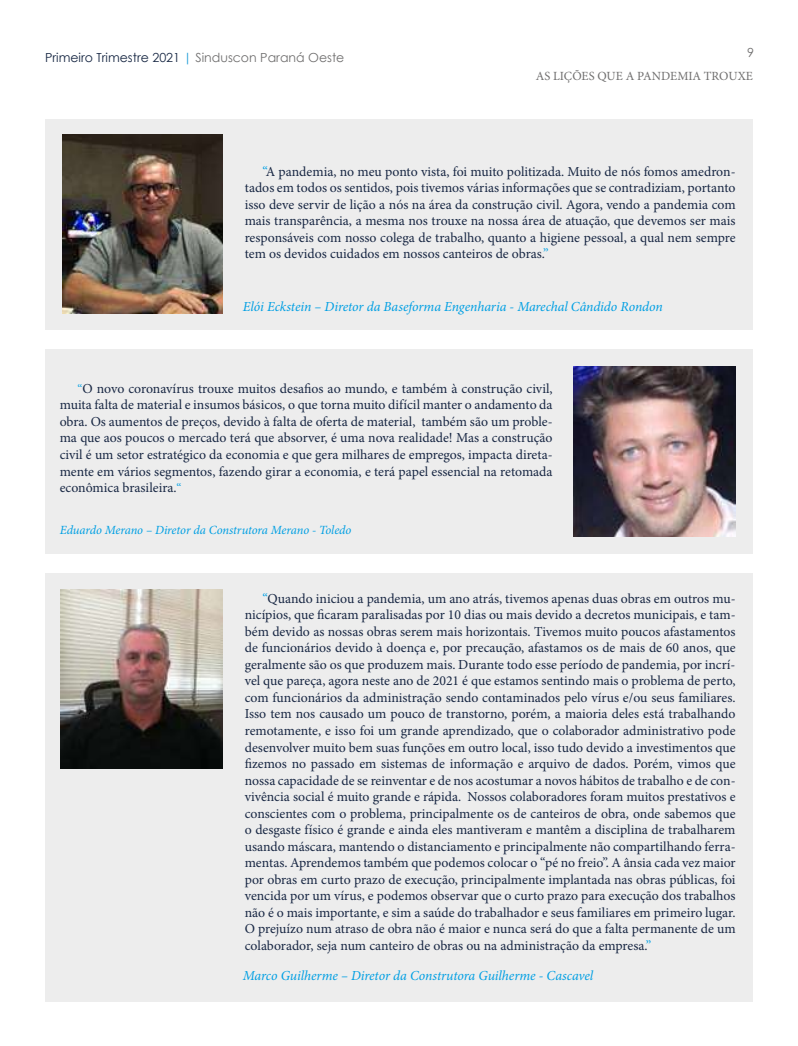
<style>
.page{position:relative;width:798px;height:1046px;background:#fff}
.page>*{position:absolute;margin:0;border:0;box-sizing:border-box;transform-origin:0 0}
.t1{font:13.75px/16.5px "Minion Pro";color:#182743;text-align:justify}
.t2{font:italic 13.75px "Minion Pro";letter-spacing:-.005em;color:#009fe3}
.t3{font:italic 12.5px "Minion Pro";letter-spacing:-.01em;color:#009fe3}
.t4{font:12.5px "Century Gothic";color:#172743}
.t5{font:12.5px "Minion Pro";color:#706f6f}
.t6{font:12.5px "Century Gothic";color:#706f6f}
.s1{color:#1d9dd8}
.s2{color:#706f6f}
.s3{color:#009fe3}
.s4{font-size:12.5px;color:#009fe3}
</style>
<div class="page">
<div style="left:45px;top:119px;width:707px;height:211px;background:#ededed"></div>
<div style="left:45px;top:573px;width:707px;height:428px;background:#ededed"></div>
<div style="left:45px;top:348px;width:707px;height:205px;background:#ededed"></div>
<img style="left:62px;top:135px;width:160px;height:178px">
<img style="left:60px;top:589px;width:162px;height:179px">
<img style="left:573px;top:366px;width:162px;height:170px">
<p class="t4" style="left:45px;top:48px;width:301px">Primeiro Trimestre 2021 <span class="s1">|</span> <span class="s2">Sinduscon Paraná Oeste</span></p>
<p class="t6" style="left:746px;top:44px;width:8px">9</p>
<p class="t5" style="left:535px;top:68px;width:218px">AS LIÇÕES QUE A PANDEMIA TROUXE</p>
<p class="t1" style="left:244px;top:163px;width:492px;text-indent:18px"><span class="s3">“</span>A pandemia, no meu ponto vista, foi muito politizada. Muito de nós fomos amedron&shy;tados em todos os sentidos, pois tivemos várias informações que se contradiziam, portanto isso deve servir de lição a nós na área da construção civil. Agora, vendo a pandemia com mais transparência, a mesma nos trouxe na nossa área de atuação, que devemos ser mais responsáveis com nosso colega de trabalho, quanto a higiene pessoal, a qual nem sempre tem os devidos cuidados em nossos canteiros de obras.<span class="s3">”</span></p>
<p class="t2" style="left:243px;top:297px;width:421px">Elói Eckstein – Diretor da Baseforma Engenharia - Marechal Cândido Rondon</p>
<p class="t1" style="left:60px;top:380px;width:494px;text-indent:18px"><span class="s4">“</span>O novo coronavírus trouxe muitos desafios ao mundo, e também à construção civil, muita falta de material e insumos básicos, o que torna muito difícil manter o andamento da obra. Os aumentos de preços, devido à falta de oferta de material, também são um proble&shy;ma que aos poucos o mercado terá que absorver, é uma nova realidade! Mas a construção civil é um setor estratégico da economia e que gera milhares de empregos, impacta direta&shy;mente em vários segmentos, fazendo girar a economia, e terá papel essencial na retomada econômica brasileira.<span class="s4">“</span></p>
<p class="t3" style="left:60px;top:521px;width:293px">Eduardo Merano – Diretor da Construtora Merano - Toledo</p>
<p class="t1" style="left:245px;top:590px;width:492px;text-indent:18px"><span class="s3">“</span>Quando iniciou a pandemia, um ano atrás, tivemos apenas duas obras em outros mu&shy;nicípios, que ficaram paralisadas por 10 dias ou mais devido a decretos municipais, e tam&shy;bém devido as nossas obras serem mais horizontais. Tivemos muito poucos afastamentos de funcionários devido à doença e, por precaução, afastamos os de mais de 60 anos, que geralmente são os que produzem mais. Durante todo esse período de pandemia, por incrí&shy;vel que pareça, agora neste ano de 2021 é que estamos sentindo mais o problema de perto, com funcionários da administração sendo contaminados pelo vírus e/ou seus familiares.<br>Isso tem nos causado um pouco de transtorno, porém, a maioria deles está trabalhando remotamente, e isso foi um grande aprendizado, que o colaborador administrativo pode desenvolver muito bem suas funções em outro local, isso tudo devido a investimentos que fizemos no passado em sistemas de informação e arquivo de dados. Porém, vimos que nossa capacidade de se reinventar e de nos acostumar a novos hábitos de trabalho e de con&shy;vivência social é muito grande e rápida. Nossos colaboradores foram muitos prestativos e conscientes com o problema, principalmente os de canteiros de obra, onde sabemos que o desgaste físico é grande e ainda eles mantiveram e mantêm a disciplina de trabalharem usando máscara, mantendo o distanciamento e principalmente não compartilhando ferra&shy;mentas. Aprendemos também que podemos colocar o “pé no freio”. A ânsia cada vez maior por obras em curto prazo de execução, principalmente implantada nas obras públicas, foi vencida por um vírus, e podemos observar que o curto prazo para execução dos trabalhos não é o mais importante, e sim a saúde do trabalhador e seus familiares em primeiro lugar.<br>O prejuízo num atraso de obra não é maior e nunca será do que a falta permanente de um colaborador, seja num canteiro de obras ou na administração da empresa.<span class="s3">”</span></p>
<p class="t2" style="left:243px;top:966px;width:351px">Marco Guilherme – Diretor da Construtora Guilherme - Cascavel</p>
</div>
